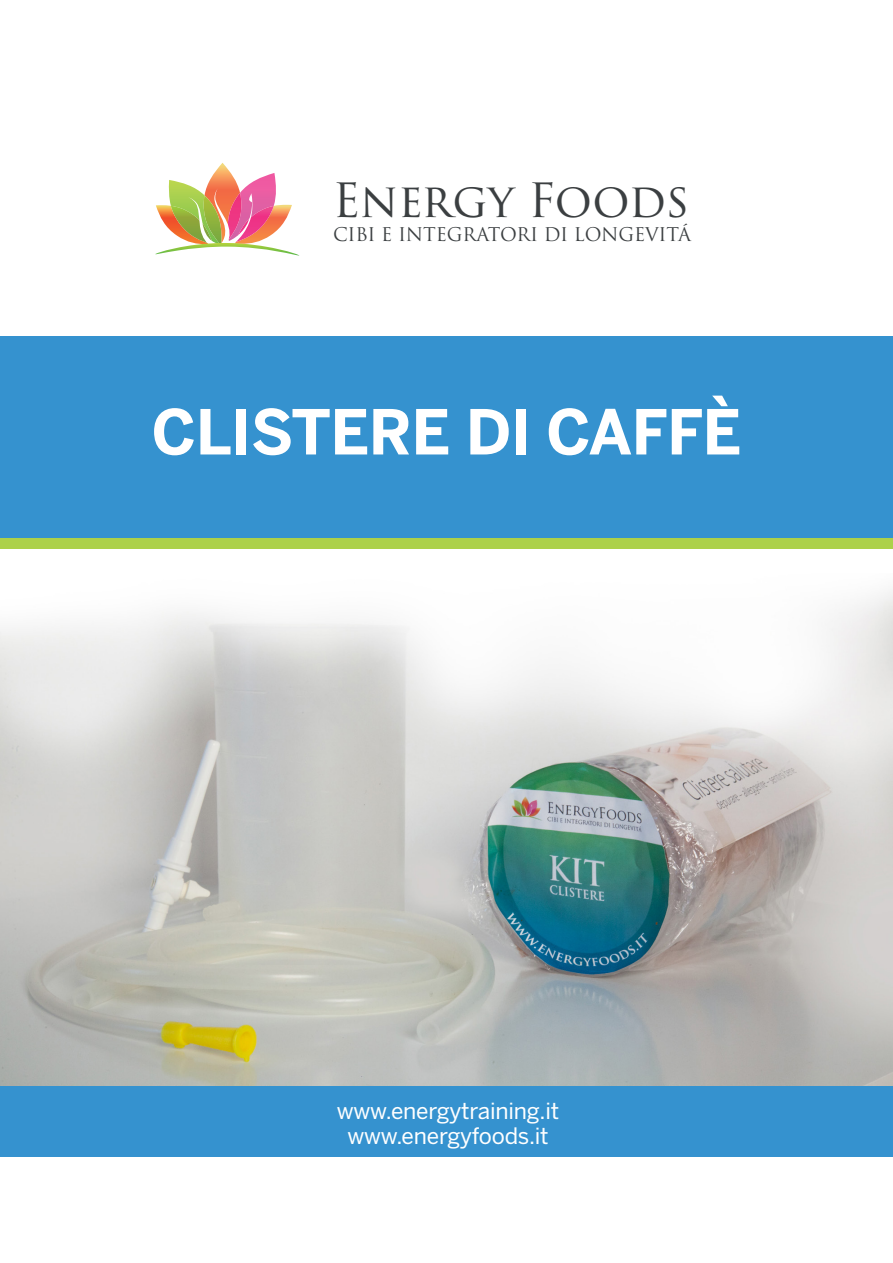
<style>
.page{position:relative;width:893px;height:1263px;background:#fff}
.page>*{position:absolute;margin:0;border:0;box-sizing:border-box;transform-origin:0 0}
.Normale{font:700 61.5px "Benton Sans";letter-spacing:-.01em;color:#fff}
.t1{font:46.05px "Trajan Pro 3";letter-spacing:-.015em;color:#3b3f41}
.Normale-2{font:22.5px "Benton Sans";letter-spacing:-.01em;color:#fff}
.t2{font:18.45px "Trajan Pro 3";letter-spacing:-.01em;color:#3b3f41}
</style>
<div class="page">
<img style="left:0;top:590px;width:893px;height:496px">
<div style="left:0;top:381px;width:893px;height:168px;background:#acd14a"></div>
<div style="left:0;top:336px;width:893px;height:202px;background:#3592cf"></div>
<div style="left:0;top:1086px;width:893px;height:71px;background:#3592cf"></div>
<svg style="left:155px;top:163px;width:144px;height:93px"></svg>
<p class="t1" style="left:333px;top:169px;width:358px">Energy Foods</p>
<p class="t2" style="left:333px;top:222px;width:359px">CIBI E INTEGRATORI DI LONGEVITÁ</p>
<p class="Normale" style="left:152px;top:395px;width:591px">CLISTERE DI CAFFÈ</p>
<p class="Normale-2" style="left:337px;top:1097px;width:224px">www.energytraining.it</p>
<p class="Normale-2" style="left:347px;top:1122px;width:203px">www.energyfoods.it</p>
</div>
